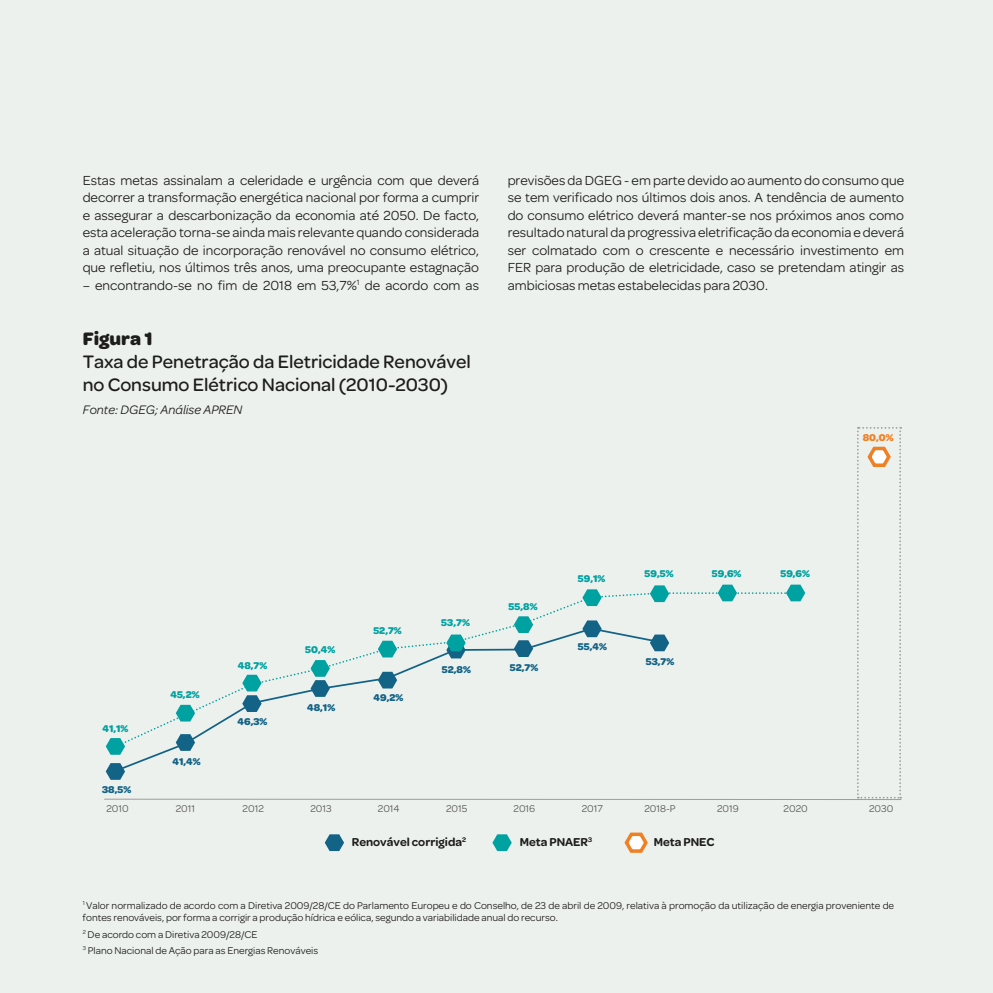
<style>
.page{position:relative;width:993px;height:993px;background:#fff}
.page>*{position:absolute;margin:0;border:0;box-sizing:border-box;transform-origin:0 0}
.t1{font:500 19.25px/23.1px "Omnes";color:#1d1d1b}
.t2{font:700 19.25px "Omnes";color:#1d1d1b}
.t3{font:14px/17.5px "Omnes";color:#1d1d1b;text-align:justify}
.t4{font:italic 13.12px "Omnes";color:#1d1d1b}
.t5{font:600 12.25px "Omnes";color:#1d1d1b}
.t6{font:10.5px/12.6px "Omnes";color:#1d1d1b}
.t7{font:700 10.5px "Omnes";color:#00a2a1}
.t8{font:10.5px "Omnes";color:#575756}
.t9{font:700 10.5px "Omnes";color:#126386}
.t10{font:700 10.5px "Omnes";color:#f08023}
</style>
<div class="page">
<div style="left:0;top:0;width:992px;height:992px;background:#edf1ee"></div>
<svg style="left:324px;top:834px;width:20px;height:16px"></svg>
<svg style="left:492px;top:834px;width:19px;height:16px"></svg>
<svg style="left:624px;top:832px;width:24px;height:21px"></svg>
<hr style="left:104px;top:798px;width:796px;height:1px;background:#9d9d9c">
<svg style="left:106px;top:763px;width:19px;height:16px"></svg>
<svg style="left:106px;top:584px;width:699px;height:170px"></svg>
<svg style="left:857px;top:427px;width:43px;height:371px"></svg>
<p class="t3" style="left:83px;top:171px;width:398px">Estas metas assinalam a celeridade e urgência com que deverá decorrer a transformação energética nacional por forma a cumprir e assegurar a descarbonização da economia até 2050. De facto, esta aceleração torna-se ainda mais relevante quando considerada a atual situação de incorporação renovável no consumo elétrico, que refletiu, nos últimos três anos, uma preocupante estagnação</p>
<p class="t3" style="left:83px;top:276px;width:398px">– encontrando-se no fim de 2018 em 53,7%<sup>1</sup> de acordo com as</p>
<h1 class="t2" style="left:83px;top:327px;width:71px">Figura 1</h1>
<h1 class="t1" style="left:83px;top:350px;width:389px">Taxa de Penetração da Eletricidade Renovável no Consumo Elétrico Nacional (2010-2030)</h1>
<p class="t4" style="left:83px;top:402px;width:161px">Fonte: DGEG; Análise APREN</p>
<p class="t3" style="left:507px;top:171px;width:398px">previsões da DGEG - em parte devido ao aumento do consumo que se tem verificado nos últimos dois anos. A tendência de aumento do consumo elétrico deverá manter-se nos próximos anos como resultado natural da progressiva eletrificação da economia e deverá ser colmatado com o crescente e necessário investimento em FER para produção de eletricidade, caso se pretendam atingir as ambiciosas metas estabelecidas para 2030.</p>
<p class="t10" style="left:862px;top:431px;width:32px">80,0%</p>
<p class="t7" style="left:305px;top:643px;width:31px">50,4%</p>
<p class="t7" style="left:373px;top:624px;width:30px">52,7%</p>
<p class="t7" style="left:441px;top:616px;width:30px">53,7%</p>
<p class="t7" style="left:508px;top:600px;width:30px">55,8%</p>
<p class="t7" style="left:577px;top:572px;width:29px">59,1%</p>
<p class="t9" style="left:577px;top:640px;width:31px">55,4%</p>
<p class="t7" style="left:644px;top:567px;width:30px">59,5%</p>
<p class="t7" style="left:711px;top:567px;width:31px">59,6%</p>
<p class="t7" style="left:780px;top:567px;width:31px">59,6%</p>
<p class="t7" style="left:102px;top:722px;width:27px">41,1%</p>
<p class="t9" style="left:102px;top:783px;width:31px">38,5%</p>
<p class="t7" style="left:170px;top:688px;width:31px">45,2%</p>
<p class="t9" style="left:172px;top:754px;width:30px">41,4%</p>
<p class="t7" style="left:238px;top:659px;width:31px">48,7%</p>
<p class="t9" style="left:237px;top:715px;width:31px">46,3%</p>
<p class="t9" style="left:307px;top:701px;width:30px">48,1%</p>
<p class="t9" style="left:373px;top:691px;width:31px">49,2%</p>
<p class="t9" style="left:442px;top:663px;width:31px">52,8%</p>
<p class="t9" style="left:509px;top:660px;width:30px">52,7%</p>
<p class="t9" style="left:645px;top:655px;width:30px">53,7%</p>
<p class="t8" style="left:106px;top:802px;width:24px">2010</p>
<p class="t8" style="left:176px;top:802px;width:21px">2011</p>
<p class="t8" style="left:242px;top:802px;width:23px">2012</p>
<p class="t8" style="left:310px;top:802px;width:23px">2013</p>
<p class="t8" style="left:378px;top:802px;width:23px">2014</p>
<p class="t8" style="left:446px;top:802px;width:23px">2015</p>
<p class="t8" style="left:513px;top:802px;width:23px">2016</p>
<p class="t8" style="left:581px;top:802px;width:23px">2017</p>
<p class="t8" style="left:644px;top:802px;width:33px">2018-P</p>
<p class="t8" style="left:716px;top:802px;width:23px">2019</p>
<p class="t8" style="left:783px;top:802px;width:26px">2020</p>
<p class="t8" style="left:868px;top:802px;width:26px">2030</p>
<p class="t5" style="left:352px;top:834px;width:116px">Renovável corrigida<sup>2</sup></p>
<p class="t5" style="left:519px;top:834px;width:74px">Meta PNAER<sup>3</sup></p>
<p class="t5" style="left:653px;top:834px;width:62px">Meta PNEC</p>
<p class="t6" style="left:83px;top:898px;width:812px"><sup>1</sup> Valor normalizado de acordo com a Diretiva 2009/28/CE do Parlamento Europeu e do Conselho, de 23 de abril de 2009, relativa à promoção da utilização de energia proveniente de fontes renováveis, por forma a corrigir a produção hídrica e eólica, segundo a variabilidade anual do recurso.</p>
<p class="t6" style="left:83px;top:925px;width:237px;line-height:16.1px"><sup>2</sup> De acordo com a Diretiva 2009/28/CE<br><sup>3</sup> Plano Nacional de Ação para as Energias Renováveis</p>
</div>
